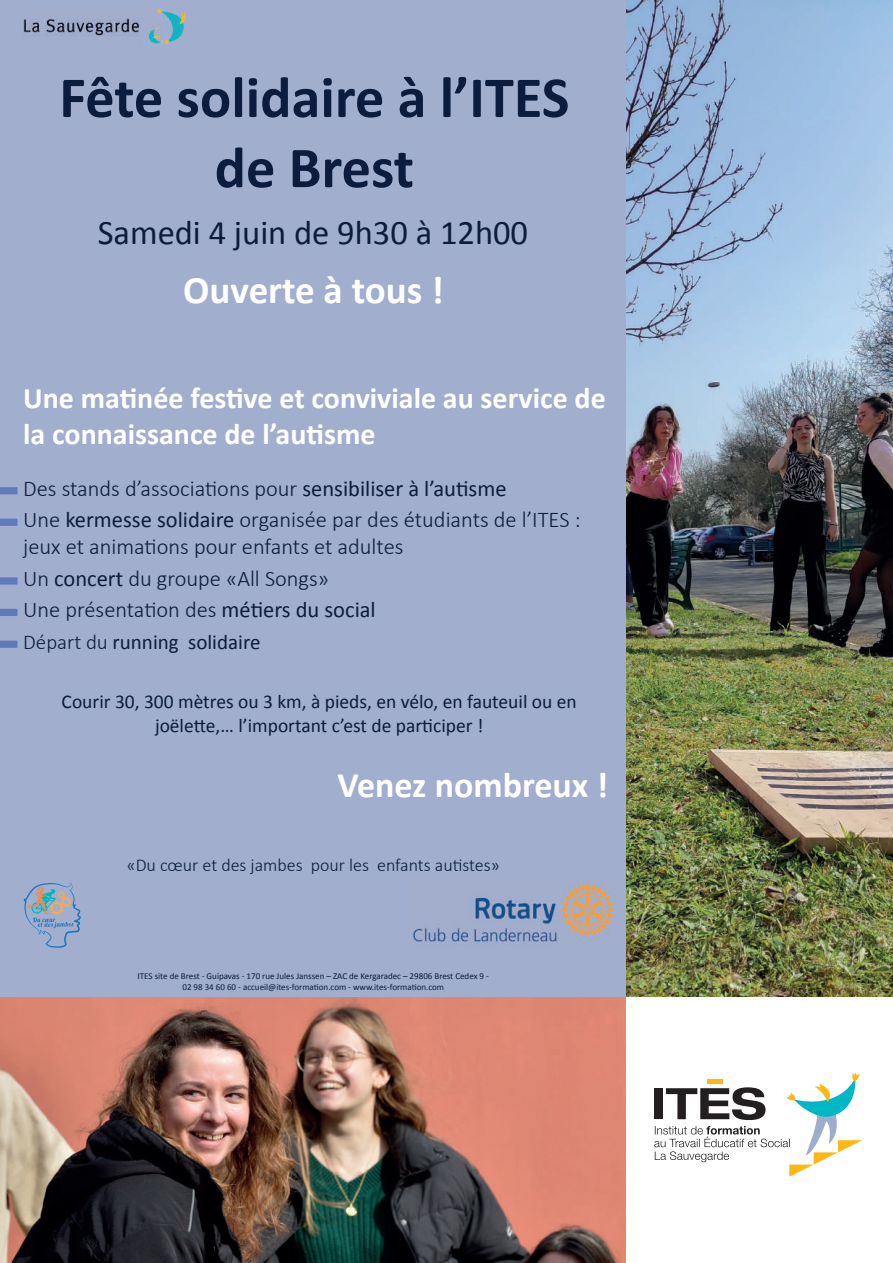
<style>
.page{position:relative;width:893px;height:1263px;background:#a1aecd}
.page>*{position:absolute;margin:0;border:0;box-sizing:border-box;transform-origin:0 0}
.t1{font:700 58.5px/70.2px "Calibri";color:#0c1c3e;text-align:center}
.t2{font:700 39px "Calibri";color:#fff}
.t3{font:700 36px "Calibri";color:#fff}
.t4{font:34.5px "Calibri";color:#0c1c3e}
.t5{font:700 30px/36px "Calibri";color:#fff}
.t6{font:300 22.5px/31.5px "Calibri";color:#0b1c3d}
.t7{font:21px "Calibri";color:#0b1c3d}
.t8{font:19.5px/23.4px "Calibri";color:#0b1c3d;text-align:center}
.t9{font:300 18px "Calibri";color:#0b1c3d}
.t10{font:9px/10.8px "Calibri";color:#0c1c3e;text-align:center}
.s1{font-weight:400}
.s2{font-weight:300}
</style>
<div class="page">
<img style="left:24px;top:8px;width:162px;height:36px">
<img style="left:413px;top:883px;width:201px;height:61px">
<svg style="left:24px;top:882px;width:57px;height:66px"></svg>
<img style="left:627px;top:0;width:266px;height:998px">
<svg style="left:0;top:487px;width:18px;height:7px"></svg>
<svg style="left:0;top:519px;width:18px;height:7px"></svg>
<svg style="left:0;top:577px;width:18px;height:8px"></svg>
<svg style="left:0;top:609px;width:18px;height:7px"></svg>
<img style="left:0;top:998px;width:627px;height:264px">
<div style="left:627px;top:998px;width:266px;height:265px;background:#fff"></div>
<svg style="left:654px;top:1073px;width:208px;height:104px"></svg>
<svg style="left:0;top:640px;width:18px;height:8px"></svg>
<h1 class="t1" style="left:59px;top:60px;width:512px">Fête solidaire à l’ITES de Brest</h1>
<h3 class="t4" style="left:98px;top:208px;width:432px">Samedi 4 juin de 9h30 à 12h00</h3>
<h2 class="t2" style="left:183px;top:262px;width:262px">Ouverte à tous !</h2>
<h3 class="t5" style="left:23px;top:379px;width:584px">Une matinée festive et conviviale au service de la connaissance de l’autisme</h3>
<p class="t6" style="left:23px;top:472px;width:559px">Des stands d’associations pour <span class="s1">sensibiliser à l’autisme<br></span>Une <span class="s1">kermesse solidaire</span> organisée par des étudiants de l’ITES :</p>
<p class="t6" style="left:23px;top:531px;width:382px">jeux et animations pour enfants et adultes<br>Un <span class="s1">concert</span> du groupe «All Songs»<br>Une présentation des <span class="s1">métiers du social</span></p>
<p class="t7" style="left:23px;top:627px;width:239px"><span class="s2">Départ du</span> running solidaire</p>
<p class="t8" style="left:62px;top:690px;width:517px">Courir 30, 300 mètres ou 3 km, à pieds, en vélo, en fauteuil ou en joëlette,… l’important c’est de participer !</p>
<h3 class="t3" style="left:338px;top:760px;width:272px">Venez nombreux !</h3>
<p class="t9" style="left:127px;top:854px;width:374px">«Du cœur et des jambes pour les enfants autistes»</p>
<p class="t10" style="left:138px;top:970px;width:353px">ITES site de Brest - Guipavas - 170 rue Jules Janssen – ZAC de Kergaradec – 29806 Brest Cedex 9 -<br>02 98 34 60 60 - accueil@ites-formation.com - www.ites-formation.com</p>
</div>
